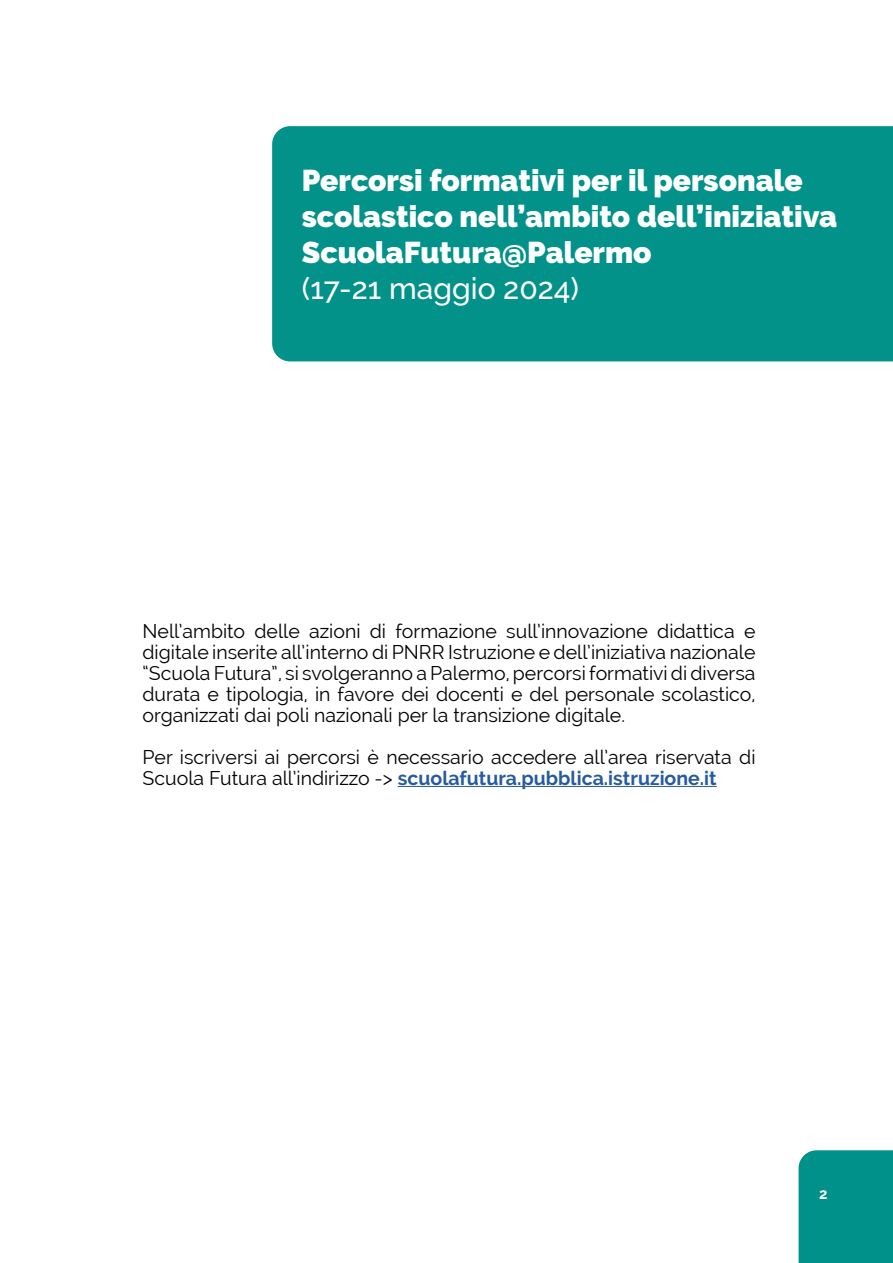
<style>
.page{position:relative;width:893px;height:1263px;background:#fff}
.page>*{position:absolute;margin:0;border:0;box-sizing:border-box;transform-origin:0 0}
.t1{font:900 30px/36px "Raleway";color:#fff}
.t2{font:500 30px "Raleway";color:#fff}
.t3{font:19.5px/21px "Raleway";color:#000;text-align:justify}
.t4{font:700 15px "Raleway";color:#fff}
.s1{font-weight:700;color:#275b9b}
</style>
<div class="page">
<hr style="left:398px;top:786px;width:319px;height:1px;background:#275b9b">
<div style="left:272px;top:126px;width:621px;height:235px;background:#029289"></div>
<div style="left:799px;top:1150px;width:94px;height:113px;background:#00918a"></div>
<h1 class="t1" style="left:302px;top:163px;width:537px">Percorsi formativi per il personale scolastico nell’ambito dell’iniziativa<br>ScuolaFutura@Palermo</h1>
<h1 class="t2" style="left:302px;top:271px;width:279px">(17-21 maggio 2024)</h1>
<p class="t3" style="left:143px;top:620px;width:614px">Nell’ambito delle azioni di formazione sull’innovazione didattica e digitale inserite all’interno di PNRR Istruzione e dell’iniziativa nazionale “Scuola Futura”, si svolgeranno a Palermo, percorsi formativi di diversa durata e tipologia, in favore dei docenti e del personale scolastico, organizzati dai poli nazionali per la transizione digitale.</p>
<p class="t3" style="left:143px;top:746px;width:614px">Per iscriversi ai percorsi è necessario accedere all’area riservata di<br>Scuola Futura all’indirizzo -&gt; <span class="s1">scuolafutura.pubblica.istruzione.it</span></p>
<p class="t4" style="left:819px;top:1185px;width:10px">2</p>
</div>
